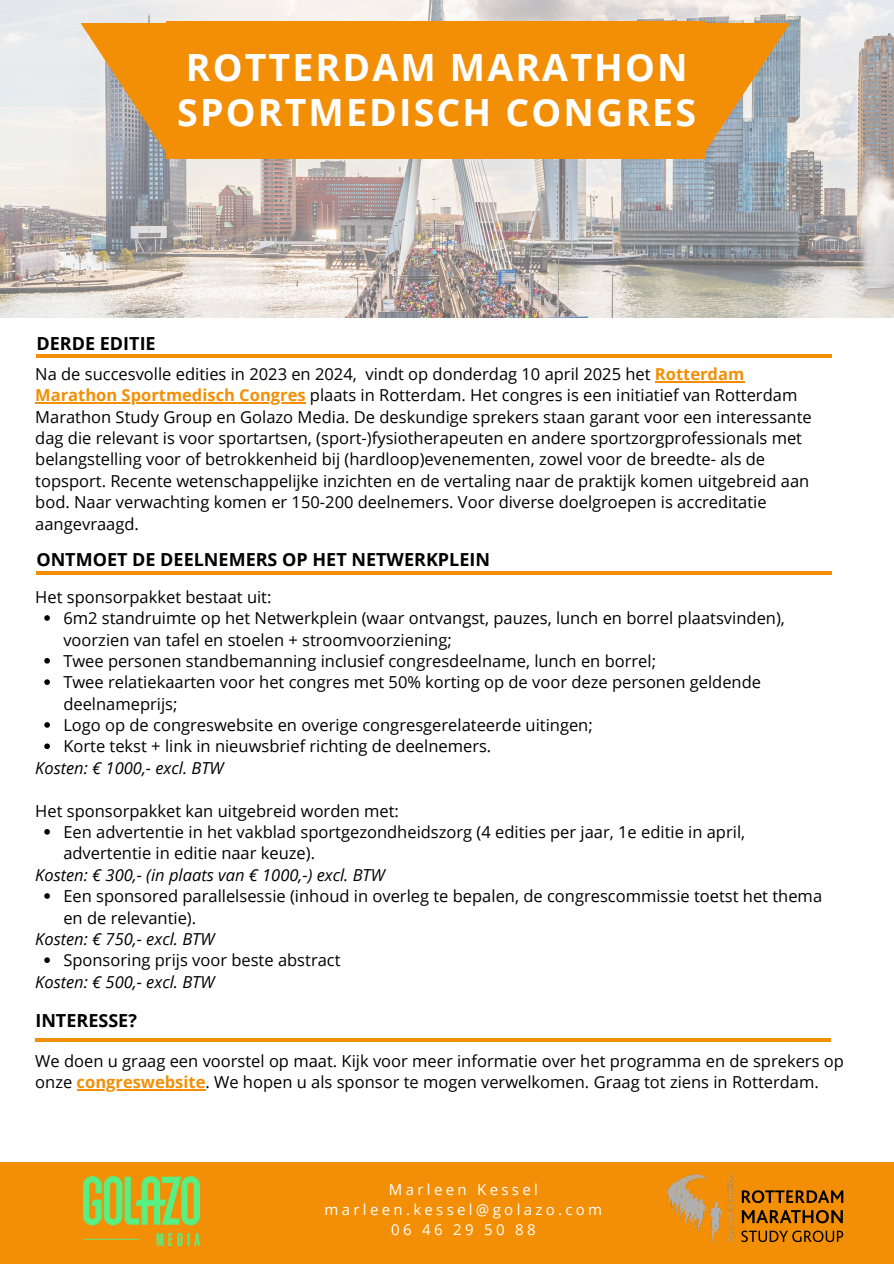
<style>
.page{position:relative;width:894px;height:1264px;background:#fff}
.page>*{position:absolute;margin:0;border:0;box-sizing:border-box;transform-origin:0 0}
.t1{font:700 37.5px/45px "Open Sans";letter-spacing:.055em;color:#fff}
.t2{font:700 18px "Open Sans";color:#000}
.t3{font:16.5px/21.3px "Open Sans";color:#000}
.t4{font:italic 16.5px "Open Sans";color:#000}
.t5{font:15px "Open Sans";letter-spacing:.22em;color:#fff}
.s1{font-weight:700;color:#f28f06}
</style>
<div class="page">
<img style="left:0;top:0;width:893px;height:317px">
<div style="left:0;top:1162px;width:893px;height:101px;background:#f28f06"></div>
<hr style="left:36px;top:354px;width:795px;height:4px;background:#f28f06">
<hr style="left:36px;top:571px;width:795px;height:4px;background:#f28f06">
<img style="left:667px;top:1174px;width:177px;height:69px">
<hr style="left:35px;top:1038px;width:795px;height:4px;background:#f28f06">
<div style="left:166px;top:21px;width:539px;height:138px;background:#f28f06"></div>
<svg style="left:81px;top:23px;width:85px;height:136px;background:#daab6c"></svg>
<svg style="left:705px;top:23px;width:85px;height:136px;background:#c59e64"></svg>
<img style="left:83px;top:1176px;width:116px;height:69px">
<hr style="left:654px;top:381px;width:90px;height:1px;background:#f28f06">
<hr style="left:35px;top:402px;width:270px;height:1px;background:#f28f06">
<svg style="left:44px;top:615px;width:6px;height:6px"></svg>
<svg style="left:44px;top:658px;width:6px;height:5px"></svg>
<svg style="left:44px;top:679px;width:6px;height:6px"></svg>
<svg style="left:44px;top:722px;width:6px;height:5px"></svg>
<svg style="left:44px;top:743px;width:6px;height:6px"></svg>
<svg style="left:44px;top:829px;width:6px;height:5px"></svg>
<svg style="left:44px;top:893px;width:6px;height:5px"></svg>
<svg style="left:44px;top:957px;width:6px;height:6px"></svg>
<hr style="left:77px;top:1089px;width:128px;height:1px;background:#f28f06">
<p class="t1" style="left:177px;top:44px;width:520px">ROTTERDAM MARATHON<br>SPORTMEDISCH CONGRES</p>
<h3 class="t2" style="left:36px;top:331px;width:121px">DERDE EDITIE</h3>
<h3 class="t3" style="left:35px;top:363px;width:710px">Na de succesvolle edities in 2023 en 2024, vindt op donderdag 10 april 2025 het <span class="s1">Rotterdam</span></h3>
<h2 class="t3" style="left:35px;top:384px;width:777px"><span class="s1">Marathon Sportmedisch Congres</span> plaats in Rotterdam. Het congres is een initiatief van Rotterdam Marathon Study Group en Golazo Media. De deskundige sprekers staan garant voor een interessante dag die relevant is voor sportartsen, (sport-)fysiotherapeuten en andere sportzorgprofessionals met belangstelling voor of betrokkenheid bij (hardloop)evenementen, zowel voor de breedte- als de topsport. Recente wetenschappelijke inzichten en de vertaling naar de praktijk komen uitgebreid aan bod. Naar verwachting komen er 150-200 deelnemers. Voor diverse doelgroepen is accreditatie aangevraagd.</h2>
<h3 class="t2" style="left:36px;top:547px;width:455px">ONTMOET DE DEELNEMERS OP HET NETWERKPLEIN</h3>
<p class="t3" style="left:35px;top:585px;width:238px">Het sponsorpakket bestaat uit:</p>
<p class="t3" style="left:63px;top:607px;width:723px">6m2 standruimte op het Netwerkplein (waar ontvangst, pauzes, lunch en borrel plaatsvinden), voorzien van tafel en stoelen + stroomvoorziening;</p>
<p class="t3" style="left:63px;top:650px;width:594px">Twee personen standbemanning inclusief congresdeelname, lunch en borrel;</p>
<p class="t3" style="left:63px;top:671px;width:699px">Twee relatiekaarten voor het congres met 50% korting op de voor deze personen geldende deelnameprijs;</p>
<p class="t3" style="left:63px;top:714px;width:531px">Logo op de congreswebsite en overige congresgerelateerde uitingen;</p>
<h3 class="t3" style="left:63px;top:735px;width:429px">Korte tekst + link in nieuwsbrief richting de deelnemers.</h3>
<h3 class="t4" style="left:35px;top:756px;width:190px">Kosten: € 1000,- excl. BTW</h3>
<p class="t3" style="left:35px;top:799px;width:365px">Het sponsorpakket kan uitgebreid worden met:</p>
<h3 class="t3" style="left:63px;top:821px;width:683px">Een advertentie in het vakblad sportgezondheidszorg (4 edities per jaar, 1e editie in april, advertentie in editie naar keuze).</h3>
<p class="t4" style="left:35px;top:863px;width:351px">Kosten: € 300,- (in plaats van € 1000,-) excl. BTW</p>
<h3 class="t3" style="left:63px;top:885px;width:760px">Een sponsored parallelsessie (inhoud in overleg te bepalen, de congrescommissie toetst het thema en de relevantie).</h3>
<p class="t4" style="left:35px;top:927px;width:181px">Kosten: € 750,- excl. BTW</p>
<h3 class="t3" style="left:63px;top:949px;width:279px">Sponsoring prijs voor beste abstract</h3>
<h2 class="t4" style="left:35px;top:970px;width:181px">Kosten: € 500,- excl. BTW</h2>
<p class="t2" style="left:35px;top:1007px;width:103px">INTERESSE?</p>
<p class="t3" style="left:35px;top:1049px;width:809px">We doen u graag een voorstel op maat. Kijk voor meer informatie over het programma en de sprekers op onze <span class="s1">congreswebsite</span>. We hopen u als sponsor te mogen verwelkomen. Graag tot ziens in Rotterdam.</p>
<p class="t5" style="left:389px;top:1178px;width:150px">Marleen Kessel</p>
<h1 class="t5" style="left:324px;top:1198px;width:279px">marleen.kessel@golazo.com</h1>
<h2 class="t5" style="left:391px;top:1219px;width:146px">06 46 29 50 88</h2>
</div>
